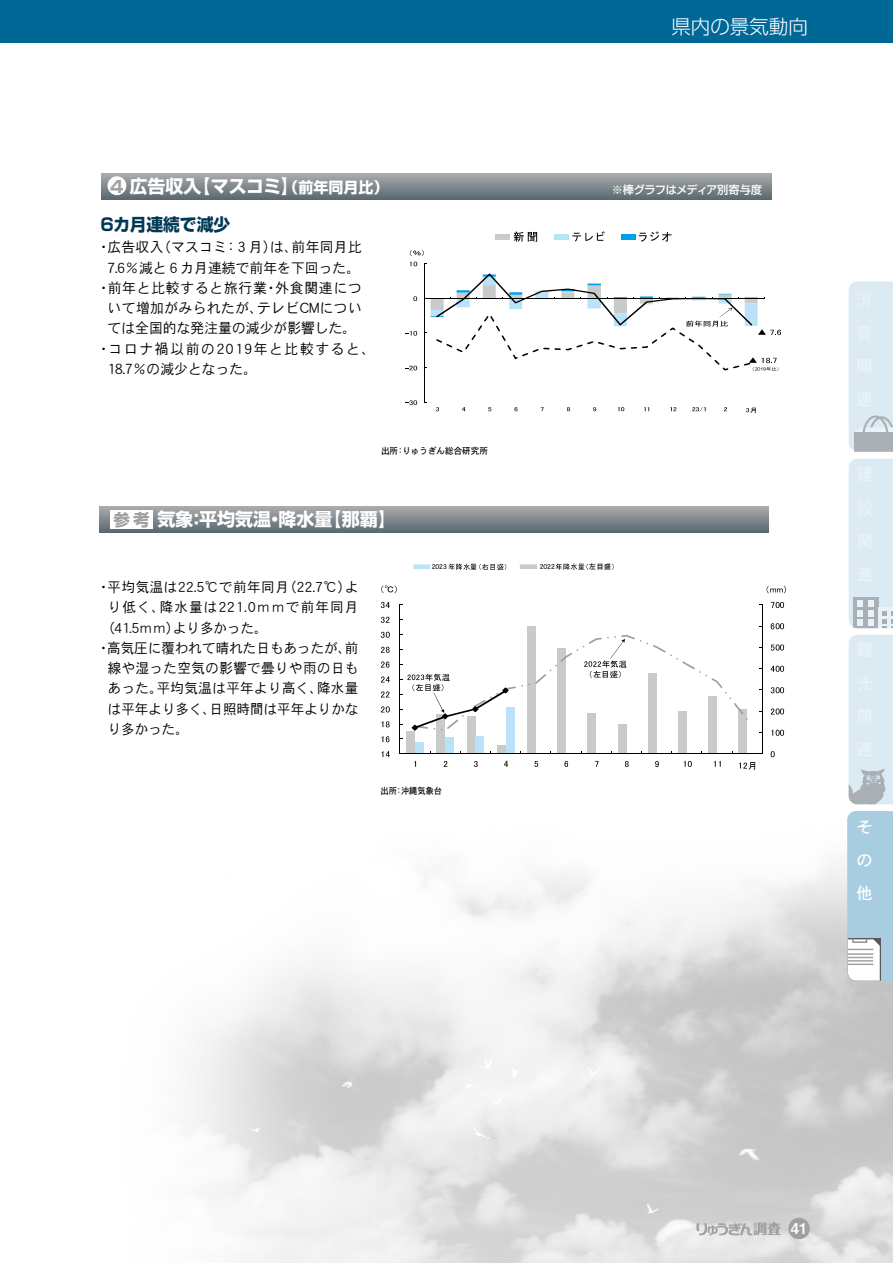
<style>
.page{position:relative;width:893px;height:1263px;background:#fff}
.page>*{position:absolute;margin:0;border:0;box-sizing:border-box;transform-origin:0 0}
.t1{font:300 19.5px "Shin Go Pro";color:#fff}
.t2{font:700 18px "Shin Go Pro";color:#fff}
.t3{font:700 17.25px "Shin Go Pro";color:#003856}
.t4{font:16.5px/33px "DFPHS Gothic CID W5";color:#fff;text-align:justify}
.t5{font:14.85px "Midashi Go Pro MB31";color:#fff}
.t6{font:14.25px "DFPHS Gothic CID W3";color:#000}
.t7{font:14.25px "DFPHS Gothic CID W3";letter-spacing:.025em;color:#000}
.t8{font:14.25px "DFPHS Gothic CID W3";letter-spacing:.115em;color:#000}
.t9{font:14.25px "DFPHS Gothic CID W3";letter-spacing:.05em;color:#000}
.t10{font:13.95px "DFPHS Gothic CID W3";letter-spacing:.03em;color:#000}
.t11{font:13.95px "DFPHS Gothic CID W3";color:#000}
.t12{font:13.95px "DFPHS Gothic CID W3";letter-spacing:.085em;color:#000}
.t13{font:13.95px "DFPHS Gothic CID W3";letter-spacing:.005em;color:#000}
.t14{font:500 11.25px "Shin Go Pro";letter-spacing:-.045em;color:#fff}
.t15{font:9px "DFPHS Gothic CID W5";color:#000;scale:.95 1}
.t16{font:9px "DFPHS Gothic CID W5";color:#000;scale:.91 1}
.t17{font:6.75px "DFPHS Gothic CID W5";color:#000}
.t18{font:500 6.75px "Koz Go Pr 6 N";color:#000}
.s1{font-size:16.5px;color:#9fa0a0}
.s2{font-size:15px}
</style>
<div class="page">
<svg style="left:102px;top:174px;width:669px;height:25px;background:#818a8f"></svg>
<div style="left:108px;top:176px;width:18px;height:19px;background:#fff;border-radius:50%"></div>
<svg style="left:849px;top:281px;width:44px;height:170px;background:#d6e4eb"></svg>
<svg style="left:849px;top:459px;width:44px;height:169px;background:#d8e6ee"></svg>
<svg style="left:848px;top:635px;width:45px;height:169px;background:#d6e4ec"></svg>
<svg style="left:847px;top:811px;width:46px;height:170px;background:#b2d0e0"></svg>
<div style="left:100px;top:506px;width:669px;height:26px;background:linear-gradient(to bottom,#acacad,#5e6d75)"></div>
<div style="left:111px;top:510px;width:42px;height:19px;background:#fff"></div>
<div style="left:495px;top:234px;width:15px;height:5px;background:#c9caca"></div>
<svg style="left:514px;top:232px;width:23px;height:10px"></svg>
<div style="left:554px;top:234px;width:15px;height:5px;background:#bae3f9"></div>
<svg style="left:572px;top:231px;width:33px;height:10px"></svg>
<div style="left:621px;top:234px;width:15px;height:5px;background:#00a0e9"></div>
<svg style="left:639px;top:231px;width:32px;height:11px"></svg>
<svg style="left:413px;top:564px;width:17px;height:5px"></svg>
<svg style="left:520px;top:564px;width:17px;height:5px"></svg>
<svg style="left:449px;top:564px;width:57px;height:6px"></svg>
<svg style="left:556px;top:563px;width:32px;height:7px"></svg>
<hr style="left:424px;top:264px;width:1px;height:139px;background:#000">
<svg style="left:775px;top:330px;width:6px;height:5px"></svg>
<svg style="left:405px;top:400px;width:12px;height:5px"></svg>
<svg style="left:405px;top:366px;width:12px;height:4px"></svg>
<svg style="left:405px;top:331px;width:12px;height:5px"></svg>
<svg style="left:413px;top:296px;width:4px;height:5px"></svg>
<svg style="left:410px;top:262px;width:7px;height:4px"></svg>
<svg style="left:488px;top:407px;width:3px;height:4px"></svg>
<svg style="left:514px;top:407px;width:3px;height:4px"></svg>
<svg style="left:567px;top:407px;width:3px;height:4px"></svg>
<svg style="left:618px;top:407px;width:6px;height:4px"></svg>
<svg style="left:644px;top:407px;width:5px;height:4px"></svg>
<svg style="left:670px;top:407px;width:6px;height:4px"></svg>
<svg style="left:692px;top:407px;width:14px;height:5px"></svg>
<svg style="left:746px;top:408px;width:10px;height:5px"></svg>
<svg style="left:410px;top:250px;width:14px;height:6px"></svg>
<svg style="left:425px;top:274px;width:349px;height:97px"></svg>
<svg style="left:772px;top:358px;width:6px;height:13px"></svg>
<div style="left:407px;top:731px;width:8px;height:23px;background:#c9caca"></div>
<div style="left:437px;top:714px;width:8px;height:40px;background:#c9caca"></div>
<div style="left:467px;top:716px;width:8px;height:38px;background:#c9caca"></div>
<div style="left:497px;top:745px;width:9px;height:9px;background:#c9caca"></div>
<div style="left:527px;top:626px;width:9px;height:128px;background:#c9caca"></div>
<div style="left:557px;top:648px;width:9px;height:106px;background:#c9caca"></div>
<div style="left:588px;top:713px;width:8px;height:41px;background:#c9caca"></div>
<div style="left:618px;top:724px;width:8px;height:30px;background:#c9caca"></div>
<div style="left:648px;top:673px;width:8px;height:81px;background:#c9caca"></div>
<div style="left:678px;top:711px;width:9px;height:43px;background:#c9caca"></div>
<div style="left:709px;top:696px;width:8px;height:58px;background:#c9caca"></div>
<div style="left:739px;top:709px;width:8px;height:45px;background:#c9caca"></div>
<div style="left:415px;top:742px;width:9px;height:12px;background:#bae3f9"></div>
<div style="left:445px;top:737px;width:9px;height:17px;background:#bae3f9"></div>
<div style="left:475px;top:736px;width:9px;height:18px;background:#bae3f9"></div>
<div style="left:506px;top:707px;width:8px;height:47px;background:#bae3f9"></div>
<hr style="left:762px;top:604px;width:1px;height:150px;background:#000">
<hr style="left:400px;top:604px;width:1px;height:150px;background:#000">
<hr style="left:400px;top:753px;width:362px;height:1px;background:#000">
<svg style="left:771px;top:751px;width:4px;height:6px"></svg>
<svg style="left:771px;top:730px;width:13px;height:6px"></svg>
<svg style="left:771px;top:708px;width:13px;height:6px"></svg>
<svg style="left:771px;top:687px;width:13px;height:6px"></svg>
<svg style="left:771px;top:666px;width:13px;height:6px"></svg>
<svg style="left:771px;top:644px;width:13px;height:7px"></svg>
<svg style="left:771px;top:623px;width:13px;height:6px"></svg>
<svg style="left:771px;top:602px;width:13px;height:6px"></svg>
<svg style="left:381px;top:751px;width:9px;height:6px"></svg>
<svg style="left:381px;top:736px;width:8px;height:6px"></svg>
<svg style="left:381px;top:721px;width:9px;height:6px"></svg>
<svg style="left:381px;top:706px;width:9px;height:6px"></svg>
<svg style="left:381px;top:691px;width:9px;height:6px"></svg>
<svg style="left:381px;top:676px;width:9px;height:6px"></svg>
<svg style="left:381px;top:661px;width:8px;height:7px"></svg>
<svg style="left:381px;top:647px;width:9px;height:6px"></svg>
<svg style="left:381px;top:632px;width:9px;height:6px"></svg>
<svg style="left:381px;top:617px;width:9px;height:6px"></svg>
<svg style="left:381px;top:602px;width:9px;height:6px"></svg>
<svg style="left:444px;top:761px;width:3px;height:6px"></svg>
<svg style="left:474px;top:761px;width:4px;height:6px"></svg>
<svg style="left:504px;top:761px;width:4px;height:6px"></svg>
<svg style="left:534px;top:761px;width:4px;height:6px"></svg>
<svg style="left:564px;top:761px;width:4px;height:6px"></svg>
<svg style="left:625px;top:761px;width:4px;height:6px"></svg>
<svg style="left:655px;top:761px;width:4px;height:6px"></svg>
<svg style="left:684px;top:761px;width:8px;height:6px"></svg>
<svg style="left:714px;top:761px;width:7px;height:6px"></svg>
<svg style="left:739px;top:762px;width:16px;height:8px"></svg>
<svg style="left:767px;top:586px;width:19px;height:7px"></svg>
<svg style="left:381px;top:585px;width:16px;height:8px"></svg>
<svg style="left:400px;top:634px;width:348px;height:98px"></svg>
<svg style="left:696px;top:1222px;width:85px;height:13px"></svg>
<div style="left:788px;top:1218px;width:22px;height:21px;background:#9fa0a0;border-radius:50%"></div>
<div style="left:0;top:0;width:893px;height:43px;background:#006896"></div>
<h1 class="t1" style="left:671px;top:11px;width:138px">県内の景気動向</h1>
<p class="t2" style="left:110px;top:172px;width:280px"><span class="s1">4</span> 広告収入【マスコミ】<span class="s2">（前年同月比）</span></p>
<p class="t14" style="left:612px;top:181px;width:152px">※棒グラフはメディア別寄与度</p>
<p class="t3" style="left:99px;top:210px;width:133px">６カ月連続で減少</p>
<p class="t7" style="left:97px;top:240px;width:267px">・広告収入（マスコミ：３月）は、前年同月比</p>
<p class="t6" style="left:108px;top:260px;width:254px">7.6％減と６カ月連続で前年を下回った。</p>
<p class="t9" style="left:97px;top:280px;width:267px">・前年と比較すると旅行業・外食関連につ</p>
<p class="t7" style="left:108px;top:300px;width:256px">いて増加がみられたが、テレビCMについ</p>
<p class="t6" style="left:108px;top:321px;width:250px">ては全国的な発注量の減少が影響した。</p>
<p class="t8" style="left:97px;top:341px;width:280px">・コロナ禍以前の2019年と比較すると、</p>
<p class="t6" style="left:108px;top:361px;width:151px">18.7％の減少となった。</p>
<p class="t15" style="left:381px;top:446px;width:114px">出所：りゅうぎん総合研究所</p>
<p class="t2" style="left:113px;top:505px;width:284px"><span class="s1">参考</span>気象：平均気温・降水量【那覇】</p>
<p class="t10" style="left:97px;top:579px;width:263px">・平均気温は22.5℃で前年同月（22.7℃）よ</p>
<p class="t12" style="left:108px;top:600px;width:252px">り低く、降水量は221.0ｍｍで前年同月</p>
<p class="t11" style="left:101px;top:620px;width:168px">（41.5ｍｍ）より多かった。</p>
<p class="t13" style="left:97px;top:640px;width:263px">・高気圧に覆われて晴れた日もあったが、前</p>
<p class="t10" style="left:108px;top:660px;width:252px">線や湿った空気の影響で曇りや雨の日も</p>
<p class="t10" style="left:108px;top:681px;width:252px">あった。平均気温は平年より高く、降水量</p>
<p class="t11" style="left:108px;top:701px;width:252px">は平年より多く、日照時間は平年よりかな</p>
<p class="t10" style="left:108px;top:721px;width:83px">り多かった。</p>
<p class="t17" style="left:432px;top:563px;width:17px">2023</p>
<p class="t17" style="left:540px;top:563px;width:17px">2022</p>
<p class="t18" style="left:589px;top:563px;width:23px">左目盛</p>
<p class="t16" style="left:381px;top:786px;width:69px">出所：沖縄気象台</p>
<p class="t4" style="left:856px;top:810px;width:17px">その他</p>
<p class="t5" style="left:791px;top:1216px;width:18px">41</p>
</div>
